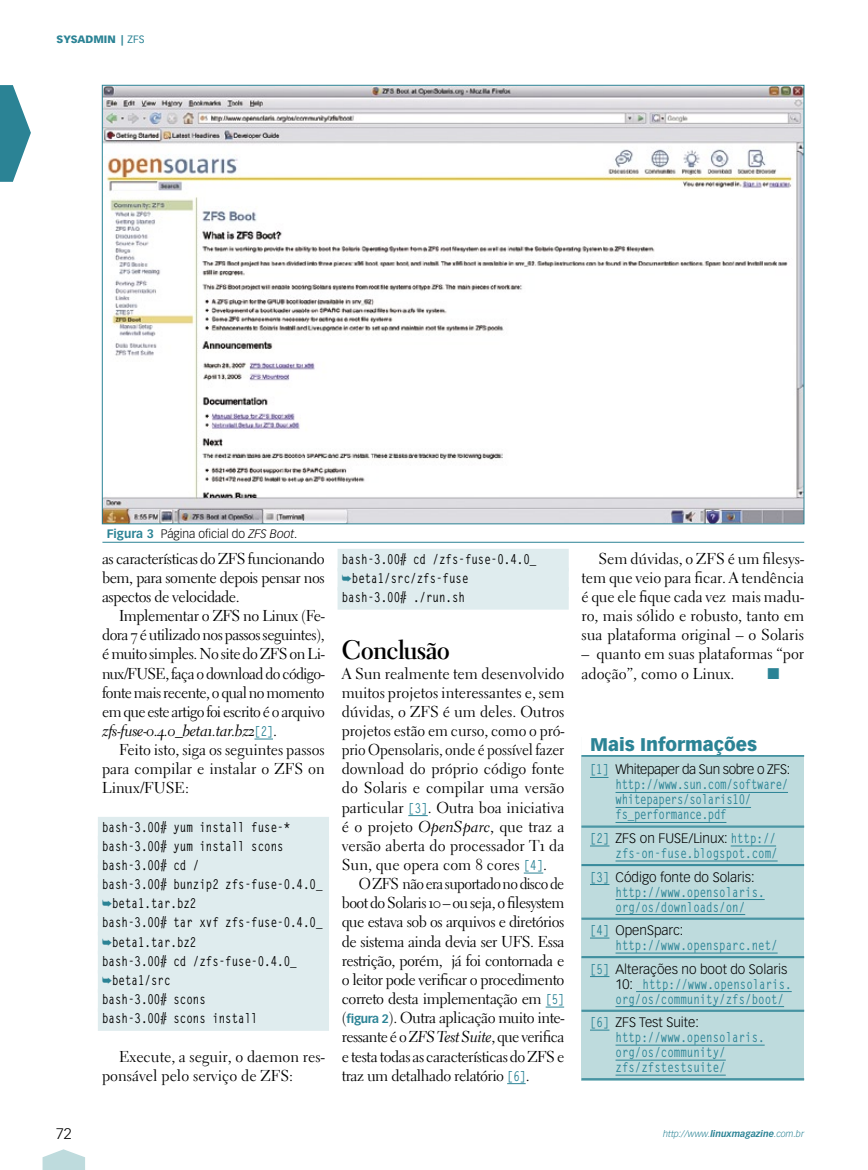
<style>
.page{position:relative;width:868px;height:1170px;background:#fff}
.page>*{position:absolute;margin:0;border:0;box-sizing:border-box;transform-origin:0 0}
.t1{font:27px "Electra LT Std Bold Display";color:#000}
.t2{font:900 18px "Vectora LT Std";color:#2b8395}
.t3{font:15.75px/19.2px "Electra LT Std";color:#000;text-align:justify}
.t4{font:15.75px/19.2px "Electra LT Std";color:#000;text-align:justify;scale:.96 1}
.t5{font:15.75px "Electra LT Std Cursive";letter-spacing:-.03em;color:#000}
.t6{font:15.75px "Zapf Dingbats ITC";color:#2b8395}
.t7{font:300 15px "Vectora LT Std";color:#000}
.t8{font:700 13.5px/19.2px "Letter Gothic Std";color:#000;scale:.8 1}
.t9{font:700 13.5px/15px "Letter Gothic Std";color:#2b8395;scale:.8 1}
.t10{font:300 13.5px "Vectora LT Std";color:#000}
.t11{font:700 13.5px/15px "Letter Gothic Std";letter-spacing:-.03em;color:#2b8395;scale:.8 1}
.t12{font:300 13.5px "Vectora LT Std";letter-spacing:-.03em;color:#000}
.t13{font:300 12px "Vectora LT Std";color:#000}
.t14{font:900 10.5px "Vectora LT Std";color:#2b8395}
.t15{font:italic 300 9px "Vectora LT Std";color:#2b8395}
.s1{font-weight:400}
.s2{font-weight:700;color:#2b8395}
.s3{font-style:italic}
.s4{font-family:"Letter Gothic Std";font-weight:700;font-size:13.5px;color:#2b8395}
.s5{font-family:"Electra LT Std"}
.s6{color:#2b8395}
.s7{font-family:"Electra LT Std Cursive"}
.s8{font-family:"Vectora LT Std";font-weight:700;font-size:12px;color:#2b8395}
.s9{font-family:"Letter Gothic Std";font-weight:700;color:#2b8395}
.s10{font-family:"Vectora LT Std";font-weight:300;color:#000}
.s11{font-weight:700}
</style>
<div class="page">
<svg style="left:0;top:85px;width:31px;height:97px"></svg>
<svg style="left:43px;top:1149px;width:42px;height:20px"></svg>
<svg style="left:254px;top:738px;width:19px;height:1px"></svg>
<div style="left:98px;top:816px;width:231px;height:23px;background:#dfecee"></div>
<div style="left:98px;top:836px;width:231px;height:22px;background:#dfecee"></div>
<div style="left:98px;top:855px;width:231px;height:22px;background:#dfecee"></div>
<div style="left:98px;top:874px;width:231px;height:22px;background:#dfecee"></div>
<div style="left:98px;top:893px;width:231px;height:22px;background:#dfecee"></div>
<div style="left:98px;top:912px;width:231px;height:23px;background:#dfecee"></div>
<div style="left:98px;top:931px;width:231px;height:23px;background:#dfecee"></div>
<div style="left:98px;top:950px;width:231px;height:23px;background:#dfecee"></div>
<div style="left:98px;top:969px;width:231px;height:23px;background:#dfecee"></div>
<div style="left:98px;top:989px;width:231px;height:22px;background:#dfecee"></div>
<div style="left:98px;top:1008px;width:231px;height:22px;background:#dfecee"></div>
<div style="left:337px;top:549px;width:231px;height:22px;background:#dfecee"></div>
<div style="left:337px;top:568px;width:231px;height:22px;background:#dfecee"></div>
<div style="left:337px;top:587px;width:231px;height:22px;background:#dfecee"></div>
<svg style="left:408px;top:815px;width:19px;height:1px"></svg>
<svg style="left:523px;top:872px;width:20px;height:1px"></svg>
<svg style="left:545px;top:1006px;width:19px;height:1px"></svg>
<svg style="left:507px;top:1083px;width:18px;height:1px"></svg>
<hr style="left:102px;top:542px;width:702px;height:1px;background:#2b8395">
<img style="left:104px;top:87px;width:698px;height:435px">
<div style="left:581px;top:736px;width:223px;height:344px;background:#bedbdd"></div>
<div style="left:581px;top:731px;width:223px;height:24px;background:#fff"></div>
<hr style="left:581px;top:755px;width:223px;height:1px;background:#2b8395">
<svg style="left:590px;top:777px;width:18px;height:1px"></svg>
<hr style="left:615px;top:792px;width:172px;height:1px;background:#2b8395">
<hr style="left:615px;top:807px;width:136px;height:1px;background:#2b8395">
<hr style="left:615px;top:822px;width:111px;height:1px;background:#2b8395">
<hr style="left:581px;top:825px;width:223px;height:1px;background:#2b8395">
<hr style="left:581px;top:826px;width:223px;height:1px;background:#2b8395">
<svg style="left:590px;top:845px;width:19px;height:1px"></svg>
<hr style="left:730px;top:845px;width:46px;height:1px;background:#2b8395">
<hr style="left:615px;top:860px;width:162px;height:1px;background:#2b8395">
<hr style="left:581px;top:864px;width:223px;height:1px;background:#2b8395">
<hr style="left:581px;top:865px;width:223px;height:1px;background:#2b8395">
<svg style="left:590px;top:884px;width:19px;height:1px"></svg>
<hr style="left:615px;top:899px;width:149px;height:1px;background:#2b8395">
<hr style="left:615px;top:914px;width:130px;height:1px;background:#2b8395">
<hr style="left:581px;top:917px;width:223px;height:1px;background:#2b8395">
<hr style="left:581px;top:918px;width:223px;height:1px;background:#2b8395">
<svg style="left:590px;top:937px;width:19px;height:1px"></svg>
<hr style="left:615px;top:952px;width:162px;height:1px;background:#2b8395">
<hr style="left:581px;top:956px;width:223px;height:1px;background:#2b8395">
<hr style="left:581px;top:957px;width:223px;height:1px;background:#2b8395">
<svg style="left:590px;top:976px;width:19px;height:1px"></svg>
<hr style="left:636px;top:991px;width:155px;height:1px;background:#2b8395">
<hr style="left:615px;top:1006px;width:169px;height:1px;background:#2b8395">
<hr style="left:581px;top:1009px;width:223px;height:1px;background:#2b8395">
<hr style="left:581px;top:1010px;width:223px;height:1px;background:#2b8395">
<svg style="left:590px;top:1029px;width:19px;height:1px"></svg>
<hr style="left:615px;top:1044px;width:149px;height:1px;background:#2b8395">
<hr style="left:615px;top:1059px;width:110px;height:1px;background:#2b8395">
<hr style="left:615px;top:1074px;width:110px;height:1px;background:#2b8395">
<hr style="left:581px;top:1078px;width:223px;height:1px;background:#2b8395">
<hr style="left:581px;top:1079px;width:223px;height:1px;background:#2b8395">
<p class="t14" style="left:56px;top:32px;width:90px">SYSADMIN | <span class="s1">ZFS</span></p>
<p class="t13" style="left:107px;top:526px;width:192px"><span class="s2">Figura 3</span> Página oficial do <span class="s3">ZFS Boot</span>.</p>
<p class="t3" style="left:102px;top:548px;width:224px">as características do ZFS funcionando bem, para somente depois pensar nos aspectos de velocidade.</p>
<p class="t3" style="left:102px;top:606px;width:224px;text-indent:17px">Implementar o ZFS no Linux (Fe&shy;dora 7 é utilizado nos passos seguintes), é muito simples. No site do ZFS on Li&shy;nux/FUSE, faça o download do código&shy;fonte mais recente, o qual no momento em que este artigo foi escrito é o arquivo</p>
<p class="t5" style="left:102px;top:721px;width:176px">zfs-fuse-0.4.0_beta1.tar.bz2<span class="s4">[2]</span><span class="s5">.</span></p>
<p class="t3" style="left:102px;top:740px;width:224px;text-indent:17px">Feito isto, siga os seguintes passos para compilar e instalar o ZFS on Linux/FUSE:</p>
<p class="t8" style="left:102px;top:817px;width:277px">bash-3.00# yum install fuse-* bash-3.00# yum install scons bash-3.00# cd /<br>bash-3.00# bunzip2 zfs-fuse-0.4.0_ <span class="s6">➥</span>beta1.tar.bz2<br>bash-3.00# tar xvf zfs-fuse-0.4.0_ <span class="s6">➥</span>beta1.tar.bz2<br>bash-3.00# cd /zfs-fuse-0.4.0_ <span class="s6">➥</span>beta1/src<br>bash-3.00# scons<br>bash-3.00# scons install</p>
<p class="t3" style="left:102px;top:1046px;width:224px;text-indent:17px">Execute, a seguir, o daemon res&shy;ponsável pelo serviço de ZFS:</p>
<p class="t8" style="left:342px;top:549px;width:245px">bash-3.00# cd /zfs-fuse-0.4.0_ <span class="s6">➥</span>beta1/src/zfs-fuse bash-3.00# ./run.sh</p>
<h1 class="t1" style="left:342px;top:634px;width:109px">Conclusão</h1>
<p class="t3" style="left:342px;top:663px;width:224px">A Sun realmente tem desenvolvido muitos projetos interessantes e, sem dúvidas, o ZFS é um deles. Outros projetos estão em curso, como o pró&shy;prio Opensolaris, onde é possível fazer download do próprio código fonte do Solaris e compilar uma versão particular <span class="s4">[3]</span>. Outra boa iniciativa é o projeto <span class="s7">OpenSparc</span>, que traz a versão aberta do processador T1 da Sun, que opera com 8 cores <span class="s4">[4]</span>.</p>
<p class="t4" style="left:342px;top:874px;width:233px;text-indent:17px">O ZFS não era suportado no disco de boot do Solaris 10 – ou seja, o filesystem que estava sob os arquivos e diretórios de sistema ainda devia ser UFS. Essa restrição, porém, já foi contornada e o leitor pode verificar o procedimento correto desta implementação em <span class="s4">[5] </span>(<span class="s8">figura 2</span>). Outra aplicação muito inte&shy;ressante é o <span class="s7">ZFS Test Suite</span>, que verifica e testa todas as características do ZFS e traz um detalhado relatório <span class="s4">[6]</span>.</p>
<p class="t3" style="left:581px;top:548px;width:224px;text-indent:17px">Sem dúvidas, o ZFS é um filesys&shy;tem que veio para ficar. A tendência é que ele fique cada vez mais madu&shy;ro, mais sólido e robusto, tanto em sua plataforma original – o Solaris</p>
<p class="t3" style="left:581px;top:644px;width:224px">– quanto em suas plataformas “por adoção”, como o Linux.</p>
<p class="t6" style="left:767px;top:665px;width:13px">■</p>
<p class="t2" style="left:590px;top:733px;width:169px">Mais Informações</p>
<p class="t12" style="left:590px;top:761px;width:202px"><span class="s9">[1]</span> Whitepaper da Sun sobre o ZFS:</p>
<p class="t11" style="left:615px;top:777px;width:217px">http://www.sun.com/software/ whitepapers/solaris10/ fs_performance.pdf</p>
<p class="t10" style="left:590px;top:830px;width:187px"><span class="s9">[2]</span> ZFS on FUSE/Linux: <span class="s9">http://</span></p>
<p class="t9" style="left:615px;top:845px;width:204px">zfs-on-fuse.blogspot.com/</p>
<p class="t10" style="left:590px;top:868px;width:166px"><span class="s9">[3]</span> Código fonte do Solaris:</p>
<p class="t9" style="left:615px;top:884px;width:188px">http://www.opensolaris. org/os/downloads/on/</p>
<p class="t10" style="left:590px;top:922px;width:95px"><span class="s9">[4]</span> OpenSparc:</p>
<p class="t9" style="left:615px;top:937px;width:204px">http://www.opensparc.net/</p>
<p class="t10" style="left:590px;top:960px;width:199px"><span class="s9">[5]</span> Alterações no boot do Solaris</p>
<p class="t9" style="left:615px;top:976px;width:222px"><span class="s10">10:</span> http://www.opensolaris. org/os/community/zfs/boot/</p>
<p class="t10" style="left:590px;top:1014px;width:110px"><span class="s9">[6]</span> ZFS Test Suite:</p>
<p class="t9" style="left:615px;top:1029px;width:188px">http://www.opensolaris. org/os/community/ zfs/zfstestsuite/</p>
<p class="t7" style="left:56px;top:1124px;width:17px">72</p>
<p class="t15" style="left:663px;top:1127px;width:142px">http://www.<span class="s11">linuxmagazine</span>.com.br</p>
</div>
